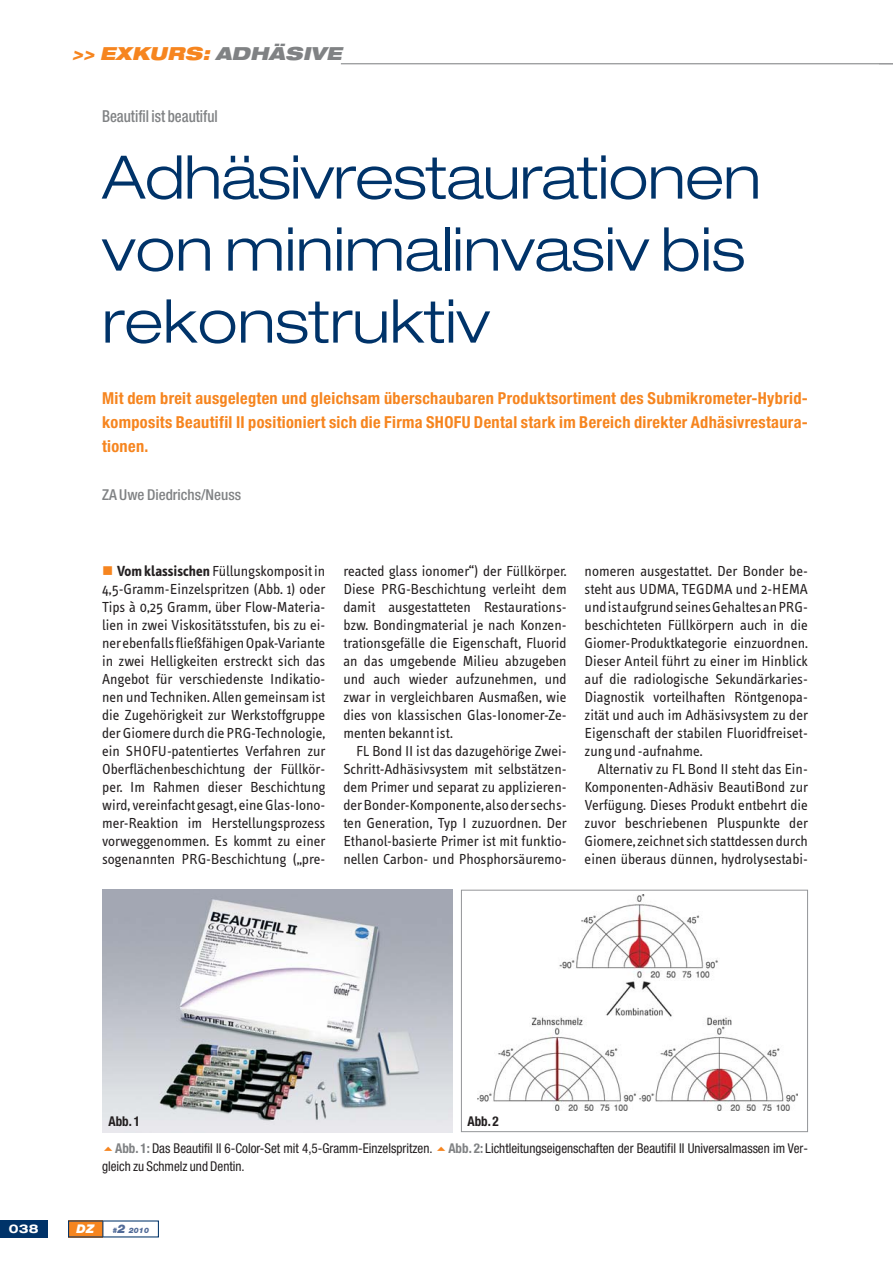
<style>
.page{position:relative;width:893px;height:1263px;background:#fff}
.page>*{position:absolute;margin:0;border:0;box-sizing:border-box;transform-origin:0 0}
.t1{font:300 expanded 60px/72px "Helvetica Neue";color:#003369}
.t2{font:italic 900 expanded 18px "Helvetica Neue";letter-spacing:.015em;color:#f6851f}
.t3{font:700 condensed 16.5px/24px "Helvetica Neue";letter-spacing:.02em;color:#f6851f;text-align:justify}
.t4{font:500 condensed 16.5px "Helvetica Neue";color:#808284;scale:.9 1}
.t5{font:15px/18px "Info Text";color:#231f20;text-align:justify}
.t6{font:500 condensed 15px "Helvetica Neue";color:#808284}
.t7{font:condensed 13.5px/18px "Helvetica Neue";color:#231f20}
.t8{font:700 condensed 13.5px "Helvetica Neue";color:#231f20}
.t9{font:700 expanded 12px "Helvetica Neue";color:#fff}
.t10{font:italic 900 12px "Helvetica Neue";color:#fff}
.t11{font:italic 900 7.5px "Helvetica Neue";color:#516b98}
.s1{color:#808284}
.s2{color:#f6851f}
.s3{font-weight:700}
.s4{font-weight:700;color:#808284}
.s5{font-size:12px}
</style>
<div class="page">
<div style="left:68px;top:1220px;width:35px;height:17px;background:#f6851f"></div>
<div style="left:0;top:1220px;width:48px;height:17px;background:#003369"></div>
<svg style="left:102px;top:1221px;width:1px;height:16px"></svg>
<hr style="left:341px;top:63px;width:552px;height:1px;background:#808284">
<img style="left:102px;top:890px;width:350px;height:242px">
<img style="left:478px;top:895px;width:319px;height:216px">
<div style="left:461px;top:890px;width:347px;height:242px;border:1px solid #939598"></div>
<p class="t2" style="left:72px;top:46px;width:274px">&gt;&gt; EXKURS: <span class="s1">ADHÄSIVE</span></p>
<p class="t4" style="left:102px;top:111px;width:130px">Beautifil ist beautiful</p>
<h1 class="t1" style="left:102px;top:147px;width:661px">Adhäsivrestaurationen von minimalinvasiv bis rekonstruktiv</h1>
<p class="t3" style="left:102px;top:388px;width:707px">Mit dem breit ausgelegten und gleichsam überschaubaren Produktsortiment des Submikrometer-Hybrid&shy;komposits Beautifil II positioniert sich die Firma SHOFU Dental stark im Bereich direkter Adhäsivrestaura&shy;tionen.</p>
<p class="t6" style="left:102px;top:489px;width:141px">ZA Uwe Diedrichs/Neuss</p>
<p class="t5" style="left:102px;top:563px;width:225px"><span class="s2">■</span> <span class="s3">Vom klassischen</span> Füllungskomposit in 4,5-Gramm-Einzelspritzen (Abb. 1) oder Tips à 0,25 Gramm, über Flow-Materia&shy;lien in zwei Viskositätsstufen, bis zu ei&shy;ner ebenfalls fließfähigen Opak-Variante in zwei Helligkeiten erstreckt sich das Angebot für verschiedenste Indikatio&shy;nen und Techniken. Allen gemeinsam ist die Zugehörigkeit zur Werkstoffgruppe der Giomere durch die PRG-Technologie, ein SHOFU-patentiertes Verfahren zur Oberflächenbeschichtung der Füllkör&shy;per. Im Rahmen dieser Beschichtung wird, vereinfacht gesagt, eine Glas-Iono&shy;mer-Reaktion im Herstellungsprozess vorweggenommen. Es kommt zu einer sogenannten PRG-Beschichtung („pre-</p>
<p class="t5" style="left:343px;top:563px;width:225px">reacted glass ionomer“) der Füllkörper.<br>Diese PRG-Beschichtung verleiht dem damit ausgestatteten Restaurations&shy;bzw. Bondingmaterial je nach Konzen&shy;trationsgefälle die Eigenschaft, Fluorid an das umgebende Milieu abzugeben und auch wieder aufzunehmen, und zwar in vergleichbaren Ausmaßen, wie dies von klassischen Glas-Ionomer-Ze&shy;menten bekannt ist.</p>
<p class="t5" style="left:343px;top:743px;width:225px;text-indent:13px">FL Bond II ist das dazugehörige Zwei-Schritt-Adhäsivsystem mit selbstätzen&shy;dem Primer und separat zu applizieren&shy;der Bonder-Komponente, also der sechs&shy;ten Generation, Typ I zuzuordnen. Der Ethanol-basierte Primer ist mit funktio&shy;nellen Carbon- und Phosphorsäuremo-</p>
<p class="t5" style="left:585px;top:563px;width:225px">nomeren ausgestattet. Der Bonder be&shy;steht aus UDMA, TEGDMA und 2-HEMA und ist aufgrund seines Gehaltes an PRG&shy;beschichteten Füllkörpern auch in die Giomer-Produktkategorie einzuordnen.<br>Dieser Anteil führt zu einer im Hinblick auf die radiologische Sekundärkaries-Diagnostik vorteilhaften Röntgenopa&shy;zität und auch im Adhäsivsystem zu der Eigenschaft der stabilen Fluoridfreiset&shy;zung und -aufnahme.</p>
<p class="t5" style="left:585px;top:761px;width:225px;text-indent:13px">Alternativ zu FL Bond II steht das Ein-Komponenten-Adhäsiv BeautiBond zur Verfügung. Dieses Produkt entbehrt die zuvor beschriebenen Pluspunkte der Giomere, zeichnet sich stattdessen durch einen überaus dünnen, hydrolysestabi-</p>
<p class="t8" style="left:108px;top:1116px;width:33px">Abb. 1</p>
<p class="t8" style="left:467px;top:1116px;width:33px">Abb. 2</p>
<p class="t7" style="left:102px;top:1140px;width:707px;text-indent:13px"><span class="s4">Abb. 1:</span> Das Beautifil II 6-Color-Set mit 4,5-Gramm-Einzelspritzen. <span class="s4">Abb. 2:</span> Lichtleitungseigenschaften der Beautifil II Universalmassen im Ver&shy;gleich zu Schmelz und Dentin.</p>
<p class="t9" style="left:9px;top:1224px;width:31px">038</p>
<p class="t10" style="left:77px;top:1224px;width:19px">DZ</p>
<p class="t11" style="left:112px;top:1227px;width:38px">#<span class="s5">2</span> 2010</p>
</div>
